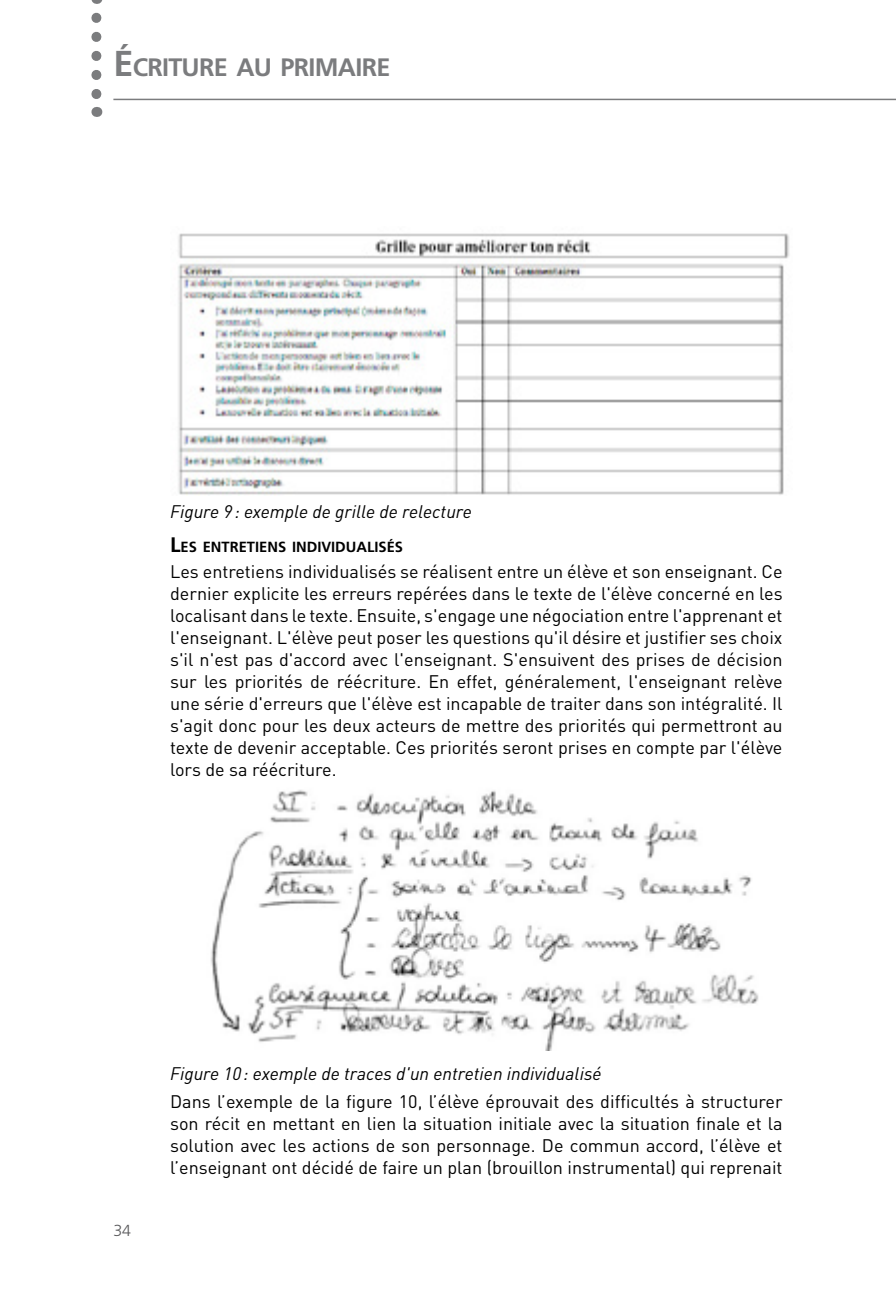
<style>
.page{position:relative;width:896px;height:1304px;background:#fff}
.page>*{position:absolute;margin:0;border:0;box-sizing:border-box;transform-origin:0 0}
.t1{font:700 25.2px "Frutiger LT Std";letter-spacing:-.03em;color:#7b7c7e}
.t2{font:18px/22px "DIN";color:#000;text-align:justify}
.t3{font:italic 18px "DIN";color:#000}
.t4{font:300 16px "Frutiger LT Std";color:#58585a}
.t5{font:700 14.6px "Frutiger LT Std";color:#000}
.s1{font-size:36px}
.s2{font-size:21px}
</style>
<div class="page">
<hr style="left:113px;top:99px;width:783px;height:1px;background:#7b7c7e">
<svg style="left:91px;top:18px;width:10px;height:99px"></svg>
<img style="left:178px;top:233px;width:612px;height:262px">
<img style="left:211px;top:790px;width:548px;height:261px">
<h1 class="t1" style="left:113px;top:52px;width:278px"><span class="s1">É</span>CRITURE AU PRIMAIRE</h1>
<p class="t3" style="left:170px;top:500px;width:303px">Figure 9 : exemple de grille de relecture</p>
<p class="t5" style="left:170px;top:538px;width:234px"><span class="s2">L</span>ES ENTRETIENS INDIVIDUALISÉS</p>
<p class="t2" style="left:170px;top:561px;width:614px">Les entretiens individualisés se réalisent entre un élève et son enseignant. Ce dernier explicite les erreurs repérées dans le texte de l'élève concerné en les localisant dans le texte. Ensuite, s'engage une négociation entre l'apprenant et l'enseignant. L'élève peut poser les questions qu'il désire et justifier ses choix s'il n'est pas d'accord avec l'enseignant. S'ensuivent des prises de décision sur les priorités de réécriture. En effet, généralement, l'enseignant relève une série d'erreurs que l'élève est incapable de traiter dans son intégralité. Il s'agit donc pour les deux acteurs de mettre des priorités qui permettront au texte de devenir acceptable. Ces priorités seront prises en compte par l'élève lors de sa réécriture.</p>
<p class="t4" style="left:113px;top:1221px;width:19px">34</p>
<p class="t3" style="left:170px;top:1062px;width:433px">Figure 10 : exemple de traces d'un entretien individualisé</p>
<p class="t2" style="left:170px;top:1091px;width:614px">Dans l’exemple de la figure 10, l’élève éprouvait des difficultés à structurer son récit en mettant en lien la situation initiale avec la situation finale et la solution avec les actions de son personnage. De commun accord, l’élève et l’enseignant ont décidé de faire un plan (brouillon instrumental) qui reprenait</p>
</div>
